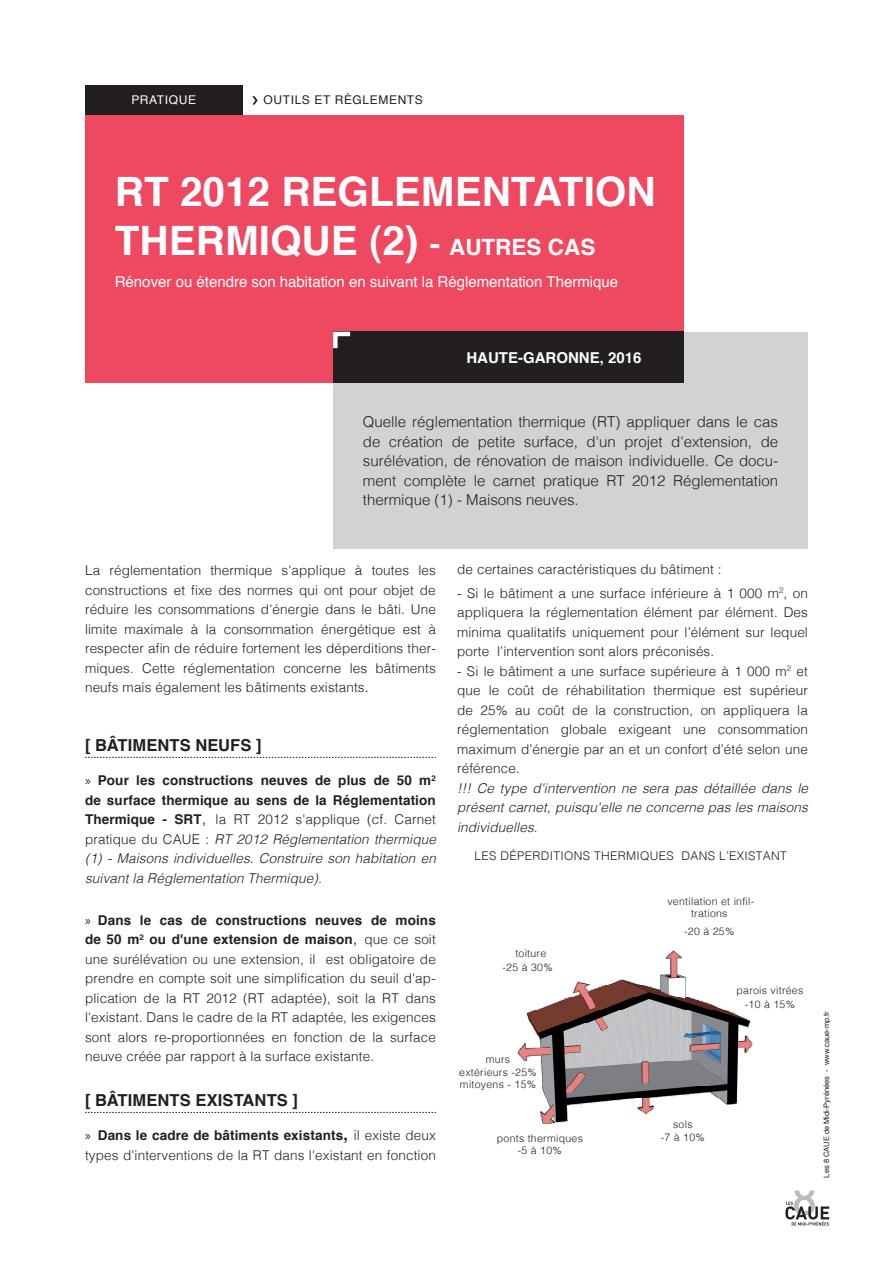
<style>
.page{position:relative;width:893px;height:1263px;background:#fff}
.page>*{position:absolute;margin:0;border:0;box-sizing:border-box;transform-origin:0 0}
.t1{font:700 40.5px/49.5px "Helvetica";color:#fff}
.t2{font:700 16.5px "Helvetica";letter-spacing:.005em;color:#231f20}
.t3{font:300 15px/19.5px "Helvetica";color:#231f20;text-align:justify}
.t4{font:15px "Helvetica";color:#fff}
.t5{font:700 15px "Helvetica";color:#fff}
.t6{font:300 13.5px/19.5px "Helvetica";letter-spacing:.01em;color:#231f20;text-align:justify}
.t7{font:italic 300 13.5px/19.5px "Helvetica";letter-spacing:.01em;color:#231f20;text-align:justify}
.t8{font:300 12px "Helvetica";letter-spacing:.03em;color:#231f20}
.t9{font:12px "Helvetica";letter-spacing:.05em;color:#231f20}
.t10{font:12px "Helvetica";letter-spacing:.05em;color:#fff}
.t11{font:300 10.5px/12.6px "Helvetica";letter-spacing:.03em;color:#231f20;text-align:center}
.t12{font:7.5px "Helvetica";color:#231f20}
.s1{font-size:31.5px}
.s2{font-size:22.5px}
.s3{font-weight:400}
.s4{font-family:"Myriad Pro";font-weight:400;font-style:normal}
.s5{font-weight:700;font-style:normal}
.s6{font-style:normal;font-size:16.5px}
.s7{font-style:normal}
.s8{font-family:"Myriad Pro";font-weight:400}
.s9{font-weight:700}
.s10{font-size:16.5px}
.s11{font-weight:700;font-size:16.5px}
</style>
<div class="page">
<div style="left:333px;top:332px;width:475px;height:217px;background:#d1d2d4"></div>
<div style="left:85px;top:115px;width:599px;height:268px;background:#ef4861"></div>
<svg style="left:785px;top:1191px;width:44px;height:34px"></svg>
<div style="left:85px;top:85px;width:157px;height:30px;background:#231f20"></div>
<div style="left:333px;top:332px;width:351px;height:51px;background:#231f20"></div>
<svg style="left:333px;top:331px;width:22px;height:18px"></svg>
<svg style="left:252px;top:96px;width:6px;height:9px"></svg>
<svg style="left:85px;top:757px;width:351px;height:1px"></svg>
<svg style="left:85px;top:1112px;width:351px;height:1px"></svg>
<img style="left:517px;top:950px;width:236px;height:174px">
<p class="t10" style="left:131px;top:91px;width:57px">pratique</p>
<p class="t9" style="left:264px;top:91px;width:109px">outils et règleme</p>
<p class="t9" style="left:398px;top:91px;width:27px">nts</p>
<h1 class="t1" style="left:115px;top:167px;width:542px">RT 2012 reglementation thermique (2) <span class="s1">-</span> <span class="s2">autres cas</span></h1>
<p class="t4" style="left:115px;top:270px;width:505px">Rénover ou étendre son habitation en suivant la Réglementation Thermique</p>
<p class="t5" style="left:466px;top:345px;width:12px">HAU</p>
<p class="t5" style="left:499px;top:345px;width:69px">TE-GARONNE</p>
<p class="t5" style="left:600px;top:345px;width:43px">, 2016</p>
<p class="t3" style="left:363px;top:411px;width:417px">Quelle réglementation thermique (RT) appliquer dans le cas de création de petite surface, d'un projet d'extension, de surélévation, de rénovation de maison individuelle. Ce docu&shy;ment complète le carnet pratique RT 2012 Réglementation thermique (1) - Maisons neuves.</p>
<p class="t6" style="left:85px;top:560px;width:352px">La réglementation thermique s'applique à toutes les constructions et fixe des normes qui ont pour objet de réduire les consommations d'énergie dans le bâti. Une limite maximale à la consommation énergétique est à respecter afin de réduire fortement les déperditions ther&shy;miques. Cette réglementation concerne les bâtiments neufs mais également les bâtiments existants<span class="s3">.</span></p>
<p class="t2" style="left:85px;top:732px;width:178px">[ Bâtiments neufs ]</p>
<p class="t7" style="left:85px;top:770px;width:352px"><span class="s4">»</span> <span class="s5">Pour les constructions neuves de plus de 50 m</span><sup>2 </sup><span class="s5">de surface thermique au sens de la Réglementation Thermique - SRT</span><span class="s6">,</span> <span class="s7">la RT 2012 s'applique (cf. Carnet pratique du CAUE :</span> RT 2012 Réglementation thermique (1) - Maisons individuelles. Construire son habitation en suivant la Réglementation Thermique).</p>
<p class="t6" style="left:85px;top:909px;width:352px"><span class="s8">»</span> <span class="s9">Dans le cas de constructions neuves de moins de 50 m</span><sup>2</sup> <span class="s9">ou d'une extension de maison</span><span class="s10">,</span> que ce soit une surélévation ou une extension, il est obligatoire de prendre en compte soit une simplification du seuil d'ap&shy;plication de la RT 2012 (RT adaptée), soit la RT dans l'existant. Dans le cadre de la RT adaptée, les exigences sont alors re-proportionnées en fonction de la surface neuve créée par rapport à la surface existante.</p>
<p class="t2" style="left:85px;top:1087px;width:214px">[ Bâtiments EXISTANTS ]</p>
<p class="t6" style="left:85px;top:1125px;width:352px"><span class="s8">»</span> <span class="s9">Dans le cadre de bâtiments existants</span><span class="s11">,</span> il existe deux types d'interventions de la RT dans l'existant en fonction</p>
<p class="t6" style="left:457px;top:559px;width:266px">de certaines caractéristiques du bâtiment :</p>
<p class="t6" style="left:457px;top:582px;width:352px">- Si le bâtiment a une surface inférieure à 1 000 m<sup>2</sup>, on appliquera la réglementation élément par élément. Des minima qualitatifs uniquement pour l’élément sur lequel porte l’intervention sont alors préconisés.</p>
<p class="t6" style="left:457px;top:660px;width:352px">- Si le bâtiment a une surface supérieure à 1 000 m<sup>2</sup> et que le coût de réhabilitation thermique est supérieur de 25% au coût de la construction, on appliquera la réglementation globale exigeant une consommation maximum d’énergie par an et un confort d’été selon une référence.</p>
<p class="t7" style="left:457px;top:778px;width:352px">!!! Ce type d'intervention ne sera pas détaillée dans le présent carnet, puisqu'elle ne concerne pas les maisons individuelles.</p>
<p class="t8" style="left:474px;top:845px;width:314px">Les déperditions thermiques dans l’existant</p>
<p class="t11" style="left:502px;top:945px;width:52px;line-height:14.4px;text-align:left;text-indent:13px">toiture -25 à 30%</p>
<p class="t11" style="left:459px;top:1052px;width:79px">murs<br>extérieurs -25% mitoyens - 15%</p>
<p class="t11" style="left:497px;top:1131px;width:88px">ponts thermiques -5 à 10%</p>
<p class="t11" style="left:667px;top:894px;width:88px">ventilation et infil&shy;trations</p>
<p class="t11" style="left:684px;top:925px;width:52px">-20 à 25%</p>
<p class="t11" style="left:736px;top:982px;width:68px;line-height:14.4px">parois vitrées -10 à 15%</p>
<p class="t11" style="left:661px;top:1117px;width:46px">sols<br>-7 à 10%</p>
<p class="t12" style="left:821px;top:1177px;width:168px;rotate:-90deg">Les 8 CAUE de Midi-Pyrénées - www.caue-mp.fr</p>
</div>
